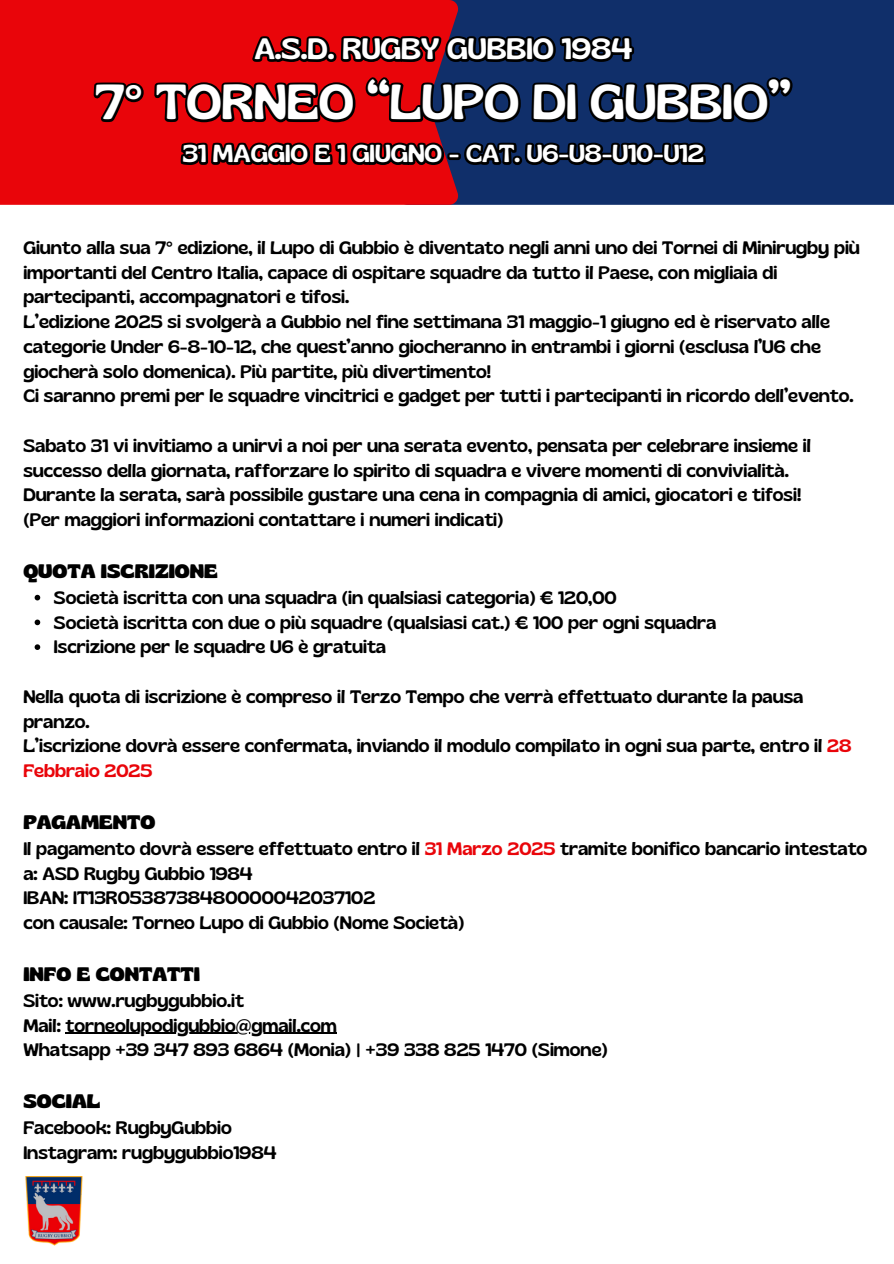
<style>
.page{position:relative;width:894px;height:1264px;background:#fff}
.page>*{position:absolute;margin:0;border:0;box-sizing:border-box;transform-origin:0 0}
.t1{font:49.05px "Gliker";color:#fff}
.t2{font:29.4px "Gliker";color:#fff}
.t3{font:24.45px "Gliker";color:#fff}
.t4{font:700 19.5px "Gliker";color:#000}
.t5{font:18px/24.8px "Gliker";color:#000}
.s1{color:#e9050a}
</style>
<div class="page">
<svg style="left:35px;top:595px;width:5px;height:5px"></svg>
<svg style="left:35px;top:619px;width:5px;height:6px"></svg>
<svg style="left:35px;top:644px;width:5px;height:6px"></svg>
<hr style="left:66px;top:1032px;width:271px;height:1px;background:#000">
<div style="left:796px;top:0;width:97px;height:205px;background:#102f6a"></div>
<div style="left:0;top:0;width:90px;height:205px;background:#e9050a"></div>
<svg style="left:90px;top:0;width:706px;height:205px;background:#771835"></svg>
<svg style="left:178px;top:0;width:531px;height:169px;background:#541126"></svg>
<img style="left:25px;top:1176px;width:58px;height:69px">
<p class="t2" style="left:254px;top:31px;width:379px">A.S.D. RUGBY GUBBIO 1984</p>
<p class="t1" style="left:95px;top:72px;width:696px">7° TORNEO “LUPO DI GUBBIO”</p>
<p class="t3" style="left:182px;top:139px;width:523px">31 MAGGIO E 1 GIUGNO - CAT. U6-U8-U10-U12</p>
<h1 class="t5" style="left:23px;top:235px;width:837px">Giunto alla sua 7° edizione, il Lupo di Gubbio è diventato negli anni uno dei Tornei di Minirugby più importanti del Centro Italia, capace di ospitare squadre da tutto il Paese, con migliaia di partecipanti, accompagnatori e tifosi.</h1>
<p class="t5" style="left:23px;top:309px;width:807px">L’edizione 2025 si svolgerà a Gubbio nel fine settimana 31 maggio-1 giugno ed è riservato alle categorie Under 6-8-10-12, che quest’anno giocheranno in entrambi i giorni (esclusa l’U6 che giocherà solo domenica). Più partite, più divertimento!</p>
<p class="t5" style="left:23px;top:383px;width:831px">Ci saranno premi per le squadre vincitrici e gadget per tutti i partecipanti in ricordo dell’evento.</p>
<p class="t5" style="left:23px;top:433px;width:788px">Sabato 31 vi invitiamo a unirvi a noi per una serata evento, pensata per celebrare insieme il successo della giornata, rafforzare lo spirito di squadra e vivere momenti di convivialità.</p>
<p class="t5" style="left:23px;top:482px;width:779px">Durante la serata, sarà possibile gustare una cena in compagnia di amici, giocatori e tifosi!</p>
<p class="t5" style="left:23px;top:507px;width:481px">(Per maggiori informazioni contattare i numeri indicati)</p>
<p class="t4" style="left:23px;top:558px;width:196px">QUOTA ISCRIZIONE</p>
<h3 class="t5" style="left:54px;top:585px;width:564px">Società iscritta con una squadra (in qualsiasi categoria) € 120,00</h3>
<p class="t5" style="left:54px;top:609px;width:663px">Società iscritta con due o più squadre (qualsiasi cat.) € 100 per ogni squadra</p>
<p class="t5" style="left:54px;top:634px;width:333px">Iscrizione per le squadre U6 è gratuita</p>
<p class="t5" style="left:23px;top:684px;width:781px">Nella quota di iscrizione è compreso il Terzo Tempo che verrà effettuato durante la pausa pranzo.</p>
<p class="t5" style="left:23px;top:733px;width:829px">L’iscrizione dovrà essere confermata, inviando il modulo compilato in ogni sua parte, entro il <span class="s1">28<br>Febbraio 2025</span></p>
<p class="t4" style="left:23px;top:809px;width:133px">PAGAMENTO</p>
<p class="t5" style="left:23px;top:835px;width:845px">Il pagamento dovrà essere effettuato entro il <span class="s1">31 Marzo 2025</span> tramite bonifico bancario intestato a: ASD Rugby Gubbio 1984</p>
<p class="t5" style="left:23px;top:885px;width:353px">IBAN: IT13R0538738480000042037102</p>
<p class="t5" style="left:23px;top:910px;width:442px">con causale: Torneo Lupo di Gubbio (Nome Società)</p>
<p class="t4" style="left:23px;top:961px;width:178px">INFO E CONTATTI</p>
<p class="t5" style="left:23px;top:987px;width:222px">Sito: www.rugbygubbio.it</p>
<p class="t5" style="left:23px;top:1012px;width:315px">Mail: torneolupodigubbio@gmail.com</p>
<p class="t5" style="left:23px;top:1037px;width:586px">Whatsapp +39 347 893 6864 (Monia) | +39 338 825 1470 (Simone)</p>
<p class="t4" style="left:23px;top:1088px;width:78px">SOCIAL</p>
<p class="t5" style="left:23px;top:1114px;width:210px">Facebook: RugbyGubbio</p>
<p class="t5" style="left:23px;top:1139px;width:254px">Instagram: rugbygubbio1984</p>
</div>
